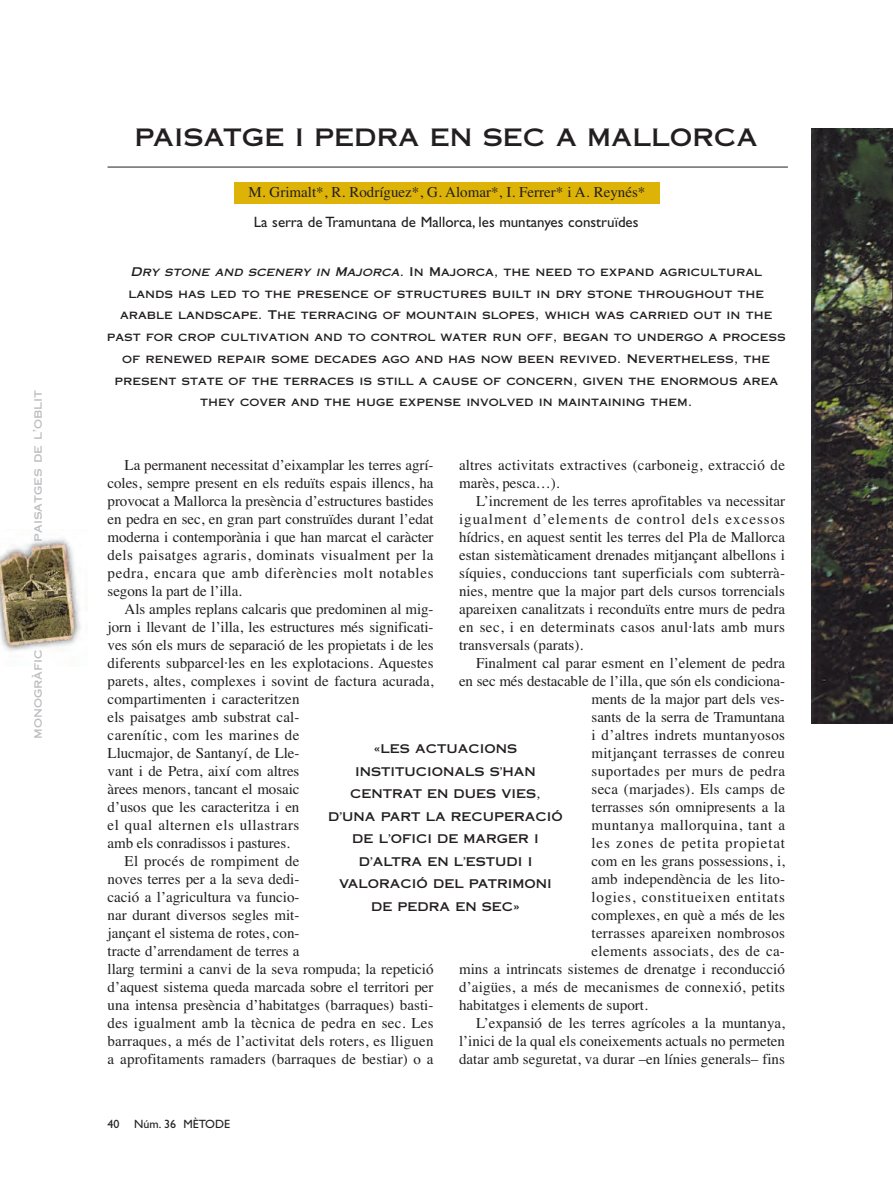
<style>
.page{position:relative;width:893px;height:1191px;background:#fff}
.page>*{position:absolute;margin:0;border:0;box-sizing:border-box;transform-origin:0 0}
.t1{font:24px "Copperplate Thirty One AB";color:#231f20}
.t2{font:15px/18px "Times";color:#231f20;text-align:justify}
.t3{font:15px "Times";letter-spacing:.02em;color:#231f20}
.t4{font:15px "Gill Sans";color:#231f20}
.t5{font:15px "Times";letter-spacing:.035em;color:#231f20}
.t6{font:15px "Times";letter-spacing:.03em;color:#231f20}
.t7{font:15px "Times";letter-spacing:.045em;color:#231f20}
.t8{font:15px "Times";letter-spacing:.055em;color:#231f20}
.t9{font:12px/22.5px "Copperplate Thirty One AB";color:#231f20;text-align:center}
.t10{font:12px "Copperplate Thirty One AB";color:#bcbdc0}
.t11{font:12px "Gill Sans";color:#231f20}
.s1{font-style:italic}
</style>
<div class="page">
<img style="left:0;top:538px;width:81px;height:113px">
<img style="left:812px;top:128px;width:81px;height:595px">
<div style="left:234px;top:182px;width:426px;height:21px;background:#deb308"></div>
<hr style="left:108px;top:167px;width:680px;height:1px;background:#231f20">
<p class="t10" style="left:31px;top:542px;width:153px;rotate:-90deg">paisatges de l’oblit</p>
<p class="t10" style="left:31px;top:739px;width:91px;rotate:-90deg">monogràfic</p>
<h1 class="t1" style="left:135px;top:123px;width:625px">PAISATGE I PEDRA EN SEC A MALLORCA</h1>
<p class="t2" style="left:248px;top:184px;width:398px">M. Grimalt*, R. Rodríguez*, G. Alomar*, I. Ferrer* i A. Reynés*</p>
<p class="t4" style="left:254px;top:217px;width:386px">La serra de Tramuntana de Mallorca, les muntanyes construïdes</p>
<p class="t9" style="left:107px;top:261px;width:681px;line-height:21.8px"><span class="s1">Dry stone and scenery in Majorca.</span> In Majorca, the need to expand agricultural lands has led to the presence of structures built in dry stone throughout the arable landscape. The terracing of mountain slopes, which was carried out in the past for crop cultivation and to control water run off, began to undergo a process of renewed repair some decades ago and has now been revived. Nevertheless, the present state of the terraces is still a cause of concern, given the enormous area they cover and the huge expense involved in maintaining them.</p>
<p class="t2" style="left:108px;top:457px;width:327px;text-indent:17px">La permanent necessitat d’eixamplar les terres agrí&shy;coles, sempre present en els reduïts espais illencs, ha provocat a Mallorca la presència d’estructures bastides en pedra en sec, en gran part construïdes durant l’edat moderna i contemporània i que han marcat el caràcter dels paisatges agraris, dominats visualment per la pedra, encara que amb diferències molt notables segons la part de l’illa.</p>
<p class="t2" style="left:125px;top:601px;width:310px">Als amples replans calcaris que predominen al mig-</p>
<p class="t2" style="left:108px;top:619px;width:327px">jorn i llevant de l’illa, les estructures més significati-</p>
<p class="t2" style="left:108px;top:637px;width:327px">ves són els murs de separació de les propietats i de les</p>
<p class="t2" style="left:108px;top:655px;width:327px">diferents subparcel·les en les explotacions. Aquestes</p>
<p class="t2" style="left:108px;top:673px;width:327px">parets, altes, complexes i sovint de factura acurada,</p>
<p class="t2" style="left:108px;top:691px;width:193px">compartimenten i caracteritzen</p>
<p class="t2" style="left:108px;top:709px;width:193px">els paisatges amb substrat cal-</p>
<p class="t6" style="left:108px;top:729px;width:193px">carenític, com les marines de</p>
<p class="t2" style="left:108px;top:745px;width:193px">Llucmajor, de Santanyí, de Lle-</p>
<p class="t2" style="left:108px;top:763px;width:193px">vant i de Petra, així com altres</p>
<p class="t2" style="left:108px;top:781px;width:193px">àrees menors, tancant el mosaic</p>
<p class="t2" style="left:108px;top:799px;width:193px">d’usos que les caracteritza i en</p>
<p class="t5" style="left:108px;top:819px;width:193px">el qual alternen els ullastrars</p>
<p class="t2" style="left:108px;top:835px;width:184px">amb els conradissos i pastures.</p>
<p class="t3" style="left:125px;top:855px;width:176px">El procés de rompiment de</p>
<p class="t2" style="left:108px;top:871px;width:193px">noves terres per a la seva dedi-</p>
<p class="t2" style="left:108px;top:889px;width:193px">cació a l’agricultura va funcio-</p>
<p class="t2" style="left:108px;top:907px;width:193px">nar durant diversos segles mit-</p>
<p class="t2" style="left:108px;top:925px;width:194px">jançant el sistema de rotes, con-</p>
<p class="t2" style="left:108px;top:943px;width:193px">tracte d’arrendament de terres a</p>
<p class="t2" style="left:108px;top:961px;width:327px">llarg termini a canvi de la seva rompuda; la repetició</p>
<p class="t2" style="left:108px;top:979px;width:327px">d’aquest sistema queda marcada sobre el territori per</p>
<p class="t2" style="left:108px;top:997px;width:327px">una intensa presència d’habitatges (barraques) basti-</p>
<p class="t2" style="left:108px;top:1015px;width:327px">des igualment amb la tècnica de pedra en sec. Les</p>
<p class="t2" style="left:108px;top:1033px;width:327px">barraques, a més de l’activitat dels roters, es lliguen</p>
<p class="t2" style="left:108px;top:1051px;width:327px">a aprofitaments ramaders (barraques de bestiar) o a</p>
<p class="t2" style="left:459px;top:457px;width:327px">altres activitats extractives (carboneig, extracció de marès, pesca…).</p>
<p class="t2" style="left:459px;top:493px;width:327px;text-indent:17px">L’increment de les terres aprofitables va necessitar igualment d’elements de control dels excessos hídrics, en aquest sentit les terres del Pla de Mallorca estan sistemàticament drenades mitjançant albellons i síquies, conduccions tant superficials com subterrà&shy;nies, mentre que la major part dels cursos torrencials apareixen canalitzats i reconduïts entre murs de pedra en sec, i en determinats casos anul·lats amb murs transversals (parats).</p>
<p class="t2" style="left:476px;top:655px;width:310px">Finalment cal parar esment en l’element de pedra</p>
<p class="t2" style="left:459px;top:673px;width:327px">en sec més destacable de l’illa, que són els condiciona-</p>
<p class="t2" style="left:592px;top:691px;width:195px">ments de la major part dels ves-</p>
<p class="t2" style="left:592px;top:709px;width:195px">sants de la serra de Tramuntana</p>
<p class="t3" style="left:592px;top:729px;width:195px">i d’altres indrets muntanyosos</p>
<p class="t2" style="left:592px;top:745px;width:195px">mitjançant terrasses de conreu</p>
<p class="t6" style="left:592px;top:765px;width:195px">suportades per murs de pedra</p>
<p class="t2" style="left:592px;top:781px;width:195px">seca (marjades). Els camps de</p>
<p class="t2" style="left:592px;top:799px;width:195px">terrasses són omnipresents a la</p>
<p class="t5" style="left:592px;top:819px;width:195px">muntanya mallorquina, tant a</p>
<p class="t8" style="left:592px;top:837px;width:195px">les zones de petita propietat</p>
<p class="t2" style="left:592px;top:853px;width:195px">com en les grans possessions, i,</p>
<p class="t2" style="left:592px;top:871px;width:195px">amb independència de les lito-</p>
<p class="t7" style="left:592px;top:891px;width:195px">logies, constitueixen entitats</p>
<p class="t2" style="left:592px;top:907px;width:195px">complexes, en què a més de les</p>
<p class="t2" style="left:592px;top:925px;width:195px">terrasses apareixen nombrosos</p>
<p class="t3" style="left:592px;top:945px;width:195px">elements associats, des de ca-</p>
<p class="t2" style="left:459px;top:961px;width:327px">mins a intrincats sistemes de drenatge i reconducció</p>
<p class="t2" style="left:459px;top:979px;width:327px">d’aigües, a més de mecanismes de connexió, petits</p>
<p class="t2" style="left:459px;top:997px;width:190px">habitatges i elements de suport.</p>
<p class="t2" style="left:476px;top:1015px;width:310px">L’expansió de les terres agrícoles a la muntanya,</p>
<p class="t2" style="left:459px;top:1033px;width:327px">l’inici de la qual els coneixements actuals no permeten</p>
<p class="t2" style="left:459px;top:1051px;width:327px">datar amb seguretat, va durar –en línies generals– fins</p>
<p class="t9" style="left:328px;top:738px;width:236px">«LES ACTUACIONS<br>INSTITUCIONALS S’HAN<br>CENTRAT EN DUES VIES,<br>D’UNA PART LA RECUPERACIÓ<br>DE L’OFICI DE MARGER I<br>D’ALTRA EN L’ESTUDI I<br>VALORACIÓ DEL PATRIMONI<br>DE PEDRA EN SEC»</p>
<p class="t11" style="left:108px;top:1120px;width:124px">40 Núm. 36 MÈTODE</p>
</div>
